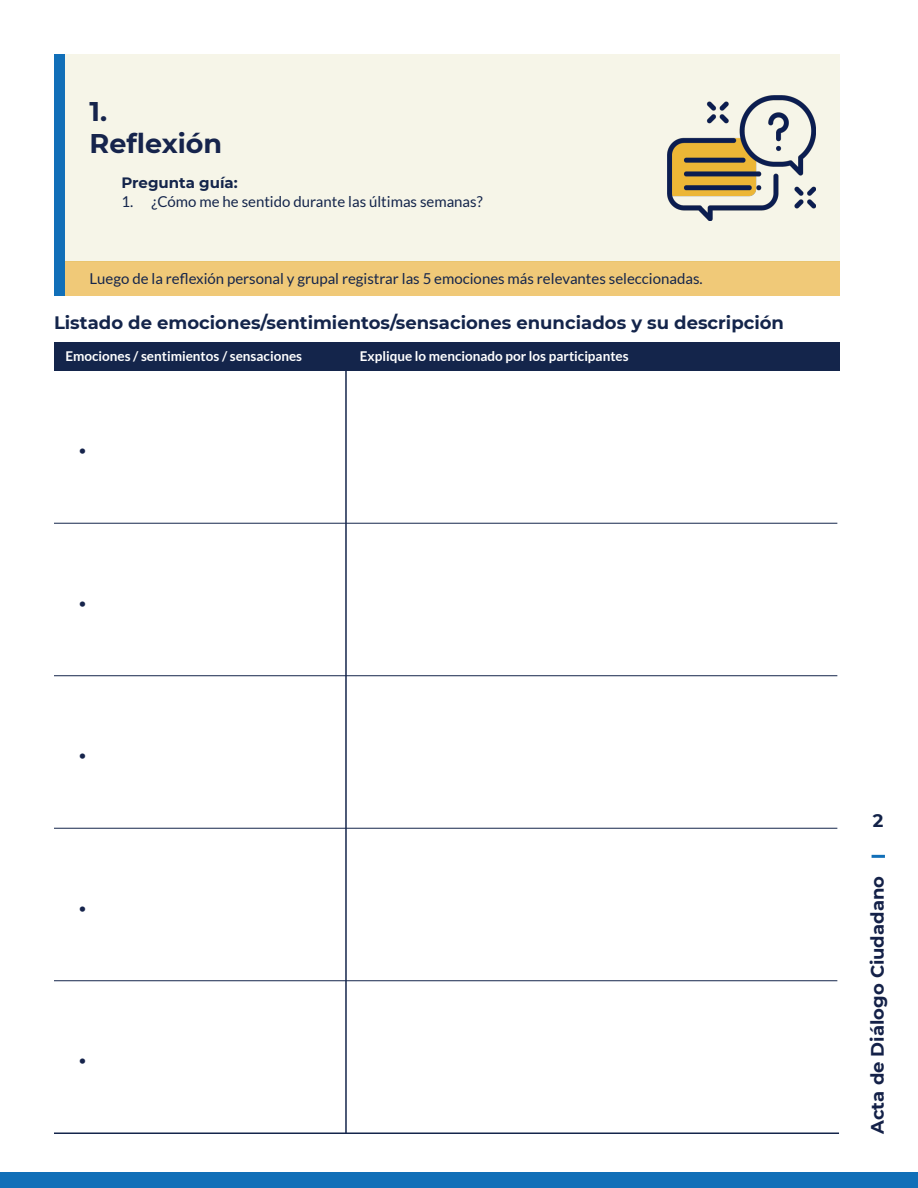
<style>
.page{position:relative;width:918px;height:1188px;background:#fff}
.page>*{position:absolute;margin:0;border:0;box-sizing:border-box;transform-origin:0 0}
.t1{font:700 27px "Montserrat";color:#16244c}
.t2{font:700 21px "Montserrat";color:#16244c}
.t3{font:700 18px "Montserrat";color:#14254b}
.t4{font:700 18px "Montserrat";color:#142148}
.t5{font:700 18px "Montserrat";color:#122248}
.t6{font:15px "Lato";color:#14254b}
.t7{font:700 15px "Montserrat";color:#14254b}
.t8{font:700 13.5px "Lato";color:#fff}
</style>
<div class="page">
<div style="left:54px;top:261px;width:785px;height:34px;background:#f0c978"></div>
<div style="left:54px;top:54px;width:785px;height:207px;background:#f6f5e8"></div>
<div style="left:54px;top:54px;width:11px;height:241px;background:#116fb8"></div>
<div style="left:54px;top:342px;width:785px;height:28px;background:#14254b"></div>
<hr style="left:54px;top:1132px;width:785px;height:2px;background:#14254b">
<hr style="left:54px;top:980px;width:783px;height:1px;background:#14254b">
<hr style="left:54px;top:828px;width:783px;height:1px;background:#14254b">
<hr style="left:54px;top:675px;width:783px;height:1px;background:#14254b">
<hr style="left:54px;top:523px;width:783px;height:1px;background:#14254b">
<hr style="left:345px;top:350px;width:2px;height:783px;background:#14254b">
<img style="left:667px;top:95px;width:148px;height:125px">
<svg style="left:872px;top:855px;width:13px;height:3px"></svg>
<div style="left:0;top:1173px;width:918px;height:15px;background:#116fb8"></div>
<p class="t1" style="left:90px;top:91px;width:19px">1.</p>
<p class="t1" style="left:90px;top:124px;width:134px">Reflexión</p>
<p class="t7" style="left:121px;top:172px;width:118px">Pregunta guía:</p>
<p class="t6" style="left:121px;top:193px;width:363px">1. ¿Cómo me he sentido durante las últimas semanas?</p>
<p class="t6" style="left:90px;top:271px;width:615px">Luego de la reflexión personal y grupal registrar las 5 emociones más relevantes seleccionadas.</p>
<p class="t3" style="left:54px;top:310px;width:732px">Listado de emociones/sentimientos/sensaciones enunciados y su descripción</p>
<p class="t8" style="left:65px;top:349px;width:238px">Emociones / sentimientos / sensaciones</p>
<p class="t8" style="left:360px;top:349px;width:270px">Explique lo mencionado por los participantes</p>
<p class="t2" style="left:79px;top:435px;width:9px">•</p>
<p class="t2" style="left:79px;top:587px;width:9px">•</p>
<p class="t2" style="left:79px;top:740px;width:9px">•</p>
<p class="t2" style="left:79px;top:892px;width:9px">•</p>
<p class="t2" style="left:79px;top:1045px;width:9px">•</p>
<p class="t5" style="left:873px;top:808px;width:12px">2</p>
<p class="t4" style="left:864px;top:1134px;width:260px;rotate:-90deg">Acta de Diálogo Ciudadano</p>
</div>
